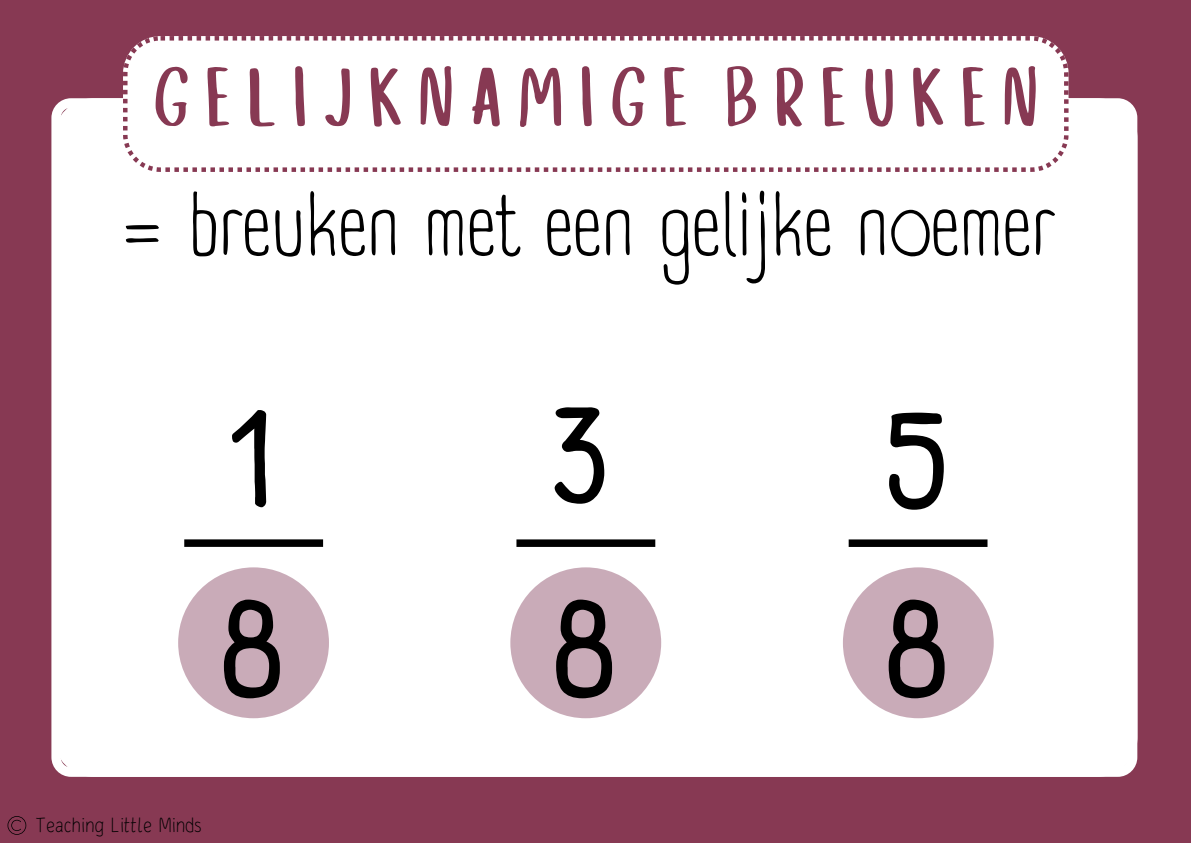
<style>
.page{position:relative;width:1191px;height:843px;background:#fff}
.page>*{position:absolute;margin:0;border:0;box-sizing:border-box;transform-origin:0 0}
.t1{font:700 137px "A Day Without Sun Text";color:#000}
.t2{font:85.1px "A Day Without Sun Text";color:#000}
.t3{font:82.4px "Cup Cakes";color:#873953}
.t4{font:20.4px "Xarrovv";color:#000}
</style>
<div class="page">
<div style="left:0;top:0;width:1190px;height:842px;background:#873953"></div>
<div style="left:54px;top:98px;width:1083px;height:678px;background:#fff;border-radius:40px"></div>
<svg style="left:123px;top:36px;width:945px;height:136px"></svg>
<svg style="left:8px;top:816px;width:18px;height:18px"></svg>
<div style="left:184px;top:539px;width:139px;height:7px;background:#000"></div>
<div style="left:516px;top:539px;width:139px;height:7px;background:#000"></div>
<div style="left:848px;top:539px;width:139px;height:7px;background:#000"></div>
<div style="left:178px;top:567px;width:151px;height:151px;background:#c9abb8;border-radius:50%"></div>
<div style="left:510px;top:567px;width:151px;height:151px;background:#c9abb8;border-radius:50%"></div>
<div style="left:842px;top:567px;width:151px;height:151px;background:#c9abb8;border-radius:50%"></div>
<p class="t3" style="left:155px;top:44px;width:902px">GELIJKNAMIGE BREUKEN</p>
<p class="t2" style="left:122px;top:174px;width:934px">= breuken met een gelijke noemer</p>
<h1 class="t1" style="left:225px;top:375px;width:58px">1</h1>
<h1 class="t1" style="left:548px;top:371px;width:64px">3</h1>
<h1 class="t1" style="left:883px;top:376px;width:71px">5</h1>
<h1 class="t1" style="left:219px;top:565px;width:72px">8</h1>
<h1 class="t1" style="left:551px;top:565px;width:72px">8</h1>
<h1 class="t1" style="left:883px;top:565px;width:72px">8</h1>
<p class="t4" style="left:36px;top:809px;width:167px">Teaching Little Minds</p>
</div>
